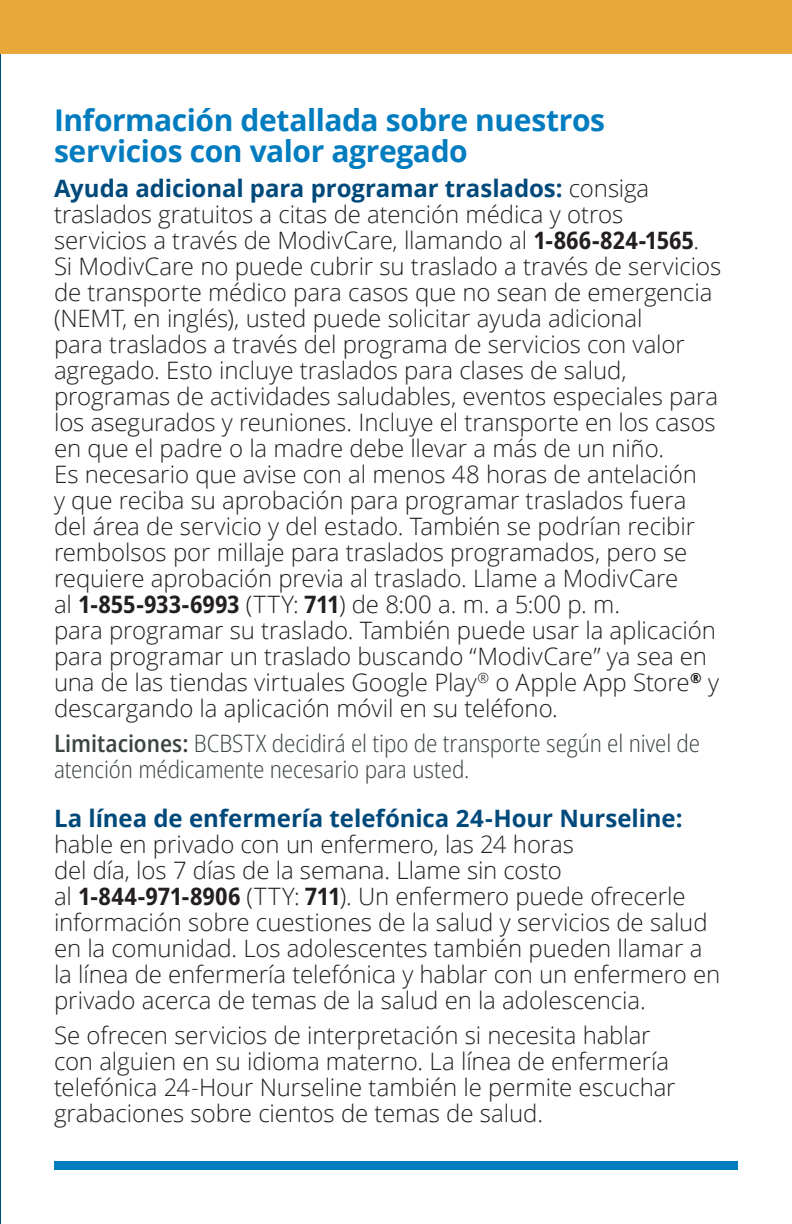
<style>
.page{position:relative;width:792px;height:1224px;background:#fff}
.page>*{position:absolute;margin:0;border:0;box-sizing:border-box;transform-origin:0 0}
.sub_heading__H2{font:700 30px/31.6px "Open Sans";letter-spacing:-.015em;color:#007cbf}
.body___nested{font:300 24px/26px "Open Sans";letter-spacing:-.005em;color:#231f20}
.body_start_here__P{font:300 24px/26px "Open Sans";letter-spacing:-.005em;color:#231f20}
.body___nested_limitations{font:300 semi-condensed 24px/26px "Open Sans";letter-spacing:-.005em;color:#3b4543}
.s1{font-weight:700;color:#00497b}
.s2{font-weight:700;font-stretch:semi-condensed}
.s3{font-weight:600}
</style>
<div class="page">
<div style="left:54px;top:1161px;width:684px;height:9px;background:#007cbf"></div>
<div style="left:0;top:0;width:792px;height:54px;background:#e9a93a"></div>
<h2 class="sub_heading__H2" style="left:54px;top:104px;width:553px">Información detallada sobre nuestros servicios con valor agregado</h2>
<p class="body___nested" style="left:54px;top:175px;width:669px"><span class="s1">Ayuda adicional para programar traslados:</span> consiga traslados gratuitos a citas de atención médica y otros servicios a través de ModivCare, llamando al <span class="s2">1-866-824-1565</span>.<br>Si ModivCare no puede cubrir su traslado a través de servicios de transporte médico para casos que no sean de emergencia (NEMT, en inglés), usted puede solicitar ayuda adicional<br>para traslados a través del programa de servicios con valor agregado. Esto incluye traslados para clases de salud, programas de actividades saludables, eventos especiales para los asegurados y reuniones. Incluye el transporte en los casos en que el padre o la madre debe llevar a más de un niño.<br>Es necesario que avise con al menos 48 horas de antelación<br>y que reciba su aprobación para programar traslados fuera del área de servicio y del estado. También se podrían recibir rembolsos por millaje para traslados programados, pero se requiere aprobación previa al traslado. Llame a ModivCare<br>al <span class="s2">1-855-933-6993</span> (TTY: <span class="s2">711</span>) de 8:00 a. m. a 5:00 p. m.<br>para programar su traslado. También puede usar la aplicación para programar un traslado buscando “ModivCare” ya sea en una de las tiendas virtuales Google Play<sup>®</sup> o Apple App Store<sup>®</sup> y descargando la aplicación móvil en su teléfono.</p>
<p class="body___nested_limitations" style="left:54px;top:730px;width:648px"><span class="s3">Limitaciones:</span> BCBSTX decidirá el tipo de transporte según el nivel de atención médicamente necesario para usted.</p>
<p class="body___nested" style="left:54px;top:805px;width:668px"><span class="s1">La línea de enfermería telefónica 24‑Hour Nurseline: </span>hable en privado con un enfermero, las 24 horas<br>del día, los 7 días de la semana. Llame sin costo<br>al <span class="s2">1‑844‑971‑8906</span> (TTY: <span class="s2">711</span>). Un enfermero puede ofrecerle información sobre cuestiones de la salud y servicios de salud en la comunidad. Los adolescentes también pueden llamar a la línea de enfermería telefónica y hablar con un enfermero en privado acerca de temas de la salud en la adolescencia.</p>
<p class="body_start_here__P" style="left:54px;top:1022px;width:623px">Se ofrecen servicios de interpretación si necesita hablar con alguien en su idioma materno. La línea de enfermería telefónica 24‑Hour Nurseline también le permite escuchar grabaciones sobre cientos de temas de salud.</p>
</div>
